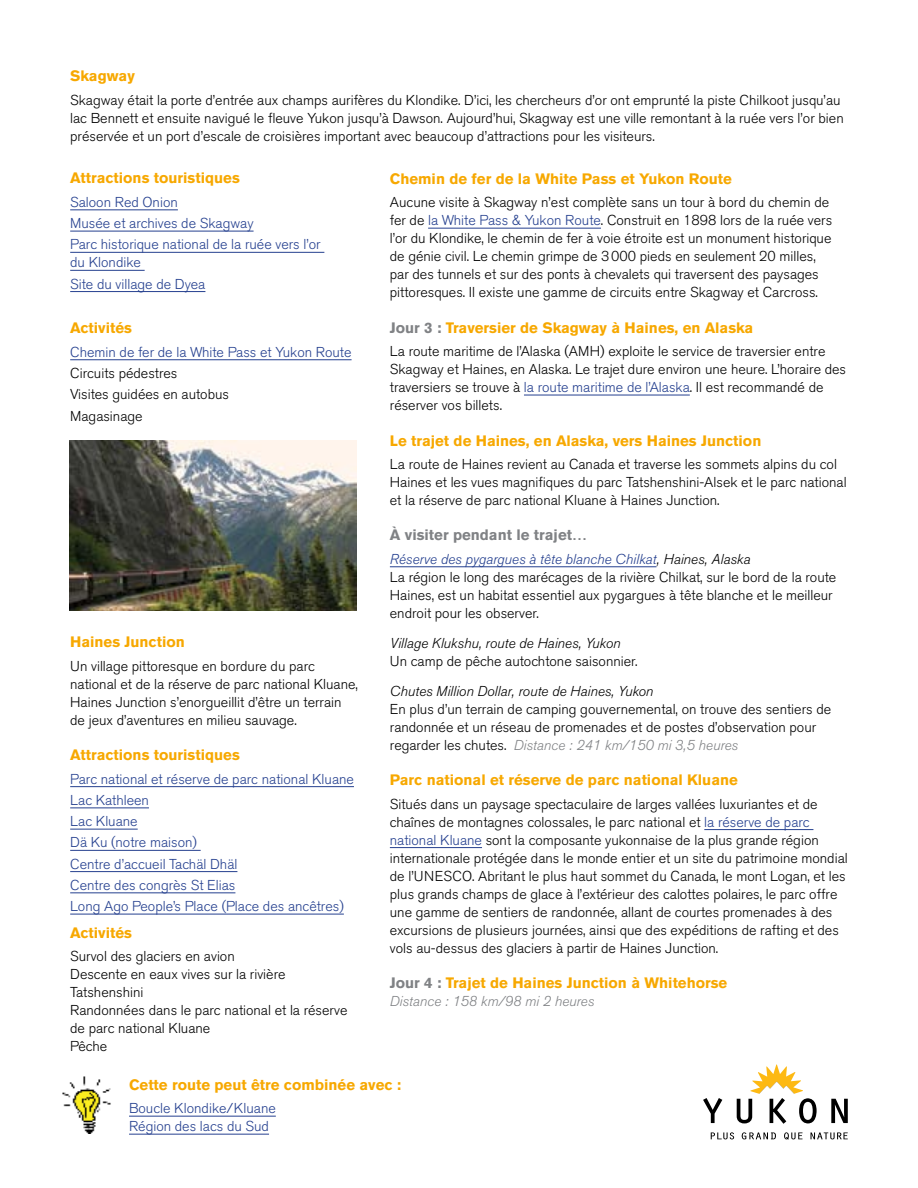
<style>
.page{position:relative;width:918px;height:1188px;background:#fff}
.page>*{position:absolute;margin:0;border:0;box-sizing:border-box;transform-origin:0 0}
.t1{font:700 15px "Akzidenz Grotesk BQ";color:#f7a800}
.t2{font:700 15px "Akzidenz Grotesk BQ";color:#808285}
.t3{font:300 14.25px/18px "Akzidenz Grotesk BQ";color:#000}
.t4{font:300 14.25px/21.3px "Akzidenz Grotesk BQ";color:#25408f}
.t5{font:italic 300 14.25px "Akzidenz Grotesk BQ";color:#000}
.t6{font:italic 300 14.25px "Akzidenz Grotesk BQ";color:#808285}
.s1{color:#25408f}
.s2{color:#808285}
.s3{font-style:italic;color:#25408f}
.s4{font-style:italic}
.s5{font-style:italic;color:#808285}
</style>
<div class="page">
<img style="left:69px;top:441px;width:288px;height:170px">
<img style="left:62px;top:1076px;width:49px;height:58px">
<svg style="left:703px;top:1098px;width:19px;height:25px"></svg>
<svg style="left:737px;top:1064px;width:80px;height:60px"></svg>
<svg style="left:831px;top:1099px;width:17px;height:24px"></svg>
<svg style="left:711px;top:1132px;width:137px;height:8px"></svg>
<hr style="left:70px;top:209px;width:108px;height:1px;background:#25408f">
<hr style="left:70px;top:231px;width:184px;height:1px;background:#25408f">
<hr style="left:70px;top:252px;width:254px;height:1px;background:#25408f">
<hr style="left:70px;top:270px;width:75px;height:1px;background:#25408f">
<hr style="left:70px;top:291px;width:135px;height:1px;background:#25408f">
<hr style="left:70px;top:359px;width:282px;height:1px;background:#25408f">
<hr style="left:428px;top:228px;width:173px;height:1px;background:#25408f">
<hr style="left:524px;top:395px;width:166px;height:1px;background:#25408f">
<hr style="left:390px;top:566px;width:266px;height:1px;background:#25408f">
<hr style="left:70px;top:786px;width:284px;height:1px;background:#25408f">
<hr style="left:70px;top:808px;width:79px;height:1px;background:#25408f">
<hr style="left:70px;top:829px;width:68px;height:1px;background:#25408f">
<hr style="left:70px;top:850px;width:131px;height:1px;background:#25408f">
<hr style="left:70px;top:871px;width:167px;height:1px;background:#25408f">
<hr style="left:70px;top:892px;width:165px;height:1px;background:#25408f">
<hr style="left:70px;top:914px;width:274px;height:1px;background:#25408f">
<hr style="left:704px;top:829px;width:109px;height:1px;background:#25408f">
<hr style="left:390px;top:847px;width:92px;height:1px;background:#25408f">
<hr style="left:129px;top:1116px;width:147px;height:1px;background:#25408f">
<hr style="left:129px;top:1134px;width:140px;height:1px;background:#25408f">
<p class="t1" style="left:70px;top:68px;width:66px">Skagway</p>
<p class="t3" style="left:70px;top:91px;width:775px">Skagway était la porte d’entrée aux champs aurifères du Klondike. D’ici, les chercheurs d’or ont emprunté la piste Chilkoot jusqu’au lac Bennett et ensuite navigué le fleuve Yukon jusqu’à Dawson. Aujourd’hui, Skagway est une ville remontant à la ruée vers l’or bien préservée et un port d’escale de croisières important avec beaucoup d’attractions pour les visiteurs.</p>
<p class="t1" style="left:70px;top:170px;width:171px">Attractions touristiques</p>
<p class="t4" style="left:70px;top:192px;width:252px">Saloon Red Onion<br>Musée et archives de Skagway<br>Parc historique national de la ruée vers l’or</p>
<p class="t4" style="left:70px;top:252px;width:137px">du Klondike<br>Site du village de Dyea</p>
<p class="t1" style="left:70px;top:319px;width:63px">Activités</p>
<p class="t4" style="left:70px;top:341px;width:283px">Chemin de fer de la White Pass et Yukon Route</p>
<p class="t3" style="left:70px;top:363px;width:160px;line-height:21.3px">Circuits pédestres<br>Visites guidées en autobus<br>Magasinage</p>
<p class="t1" style="left:390px;top:170px;width:344px">Chemin de fer de la White Pass et Yukon Route</p>
<p class="t3" style="left:390px;top:194px;width:444px">Aucune visite à Skagway n’est complète sans un tour à bord du chemin de fer de <span class="s1">la White Pass &amp; Yukon Route</span>. Construit en 1898 lors de la ruée vers l’or du Klondike, le chemin de fer à voie étroite est un monument historique de génie civil. Le chemin grimpe de 3000 pieds en seulement 20 milles, par des tunnels et sur des ponts à chevalets qui traversent des paysages pittoresques. Il existe une gamme de circuits entre Skagway et Carcross.</p>
<p class="t1" style="left:390px;top:319px;width:365px"><span class="s2">Jour 3 :</span> Traversier de Skagway à Haines, en Alaska</p>
<p class="t3" style="left:390px;top:342px;width:458px">La route maritime de l’Alaska (AMH) exploite le service de traversier entre Skagway et Haines, en Alaska. Le trajet dure environ une heure. L’horaire des traversiers se trouve à <span class="s1">la route maritime de l’Alaska</span>. Il est recommandé de réserver vos billets.</p>
<p class="t1" style="left:390px;top:432px;width:373px">Le trajet de Haines, en Alaska, vers Haines Junction</p>
<p class="t3" style="left:390px;top:455px;width:458px">La route de Haines revient au Canada et traverse les sommets alpins du col<br>Haines et les vues magnifiques du parc Tatshenshini-Alsek et le parc national et la réserve de parc national Kluane à Haines Junction.</p>
<p class="t2" style="left:390px;top:526px;width:199px">À visiter pendant le trajet…</p>
<p class="t3" style="left:390px;top:550px;width:448px"><span class="s3">Réserve des pygargues à tête blanche Chilkat</span><span class="s4">, Haines, Alaska<br></span>La région le long des marécages de la rivière Chilkat, sur le bord de la route Haines, est un habitat essentiel aux pygargues à tête blanche et le meilleur endroit pour les observer.</p>
<p class="t5" style="left:390px;top:635px;width:232px">Village Klukshu, route de Haines, Yukon</p>
<p class="t3" style="left:390px;top:652px;width:249px">Un camp de pêche autochtone saisonnier.</p>
<p class="t5" style="left:390px;top:683px;width:265px">Chutes Million Dollar, route de Haines, Yukon</p>
<p class="t3" style="left:390px;top:700px;width:443px">En plus d’un terrain de camping gouvernemental, on trouve des sentiers de randonnée et un réseau de promenades et de postes d’observation pour regarder les chutes. <span class="s5">Distance : 241 km/150 mi 3,5 heures</span></p>
<p class="t1" style="left:70px;top:633px;width:116px">Haines Junction</p>
<p class="t3" style="left:70px;top:657px;width:289px">Un village pittoresque en bordure du parc national et de la réserve de parc national Kluane, Haines Junction s’enorgueillit d’être un terrain de jeux d’aventures en milieu sauvage.</p>
<p class="t1" style="left:70px;top:746px;width:171px">Attractions touristiques</p>
<p class="t4" style="left:70px;top:768px;width:285px">Parc national et réserve de parc national Kluane<br>Lac Kathleen<br>Lac Kluane<br>Dä Ku (notre maison)<br>Centre d’accueil Tachäl Dhäl<br>Centre des congrès St Elias<br>Long Ago People’s Place (Place des ancêtres)</p>
<p class="t1" style="left:70px;top:924px;width:63px">Activités</p>
<p class="t3" style="left:70px;top:948px;width:279px">Survol des glaciers en avion<br>Descente en eaux vives sur la rivière<br>Tatshenshini<br>Randonnées dans le parc national et la réserve de parc national Kluane<br>Pêche</p>
<p class="t1" style="left:390px;top:771px;width:350px">Parc national et réserve de parc national Kluane</p>
<p class="t3" style="left:390px;top:795px;width:459px">Situés dans un paysage spectaculaire de larges vallées luxuriantes et de chaînes de montagnes colossales, le parc national et <span class="s1">la réserve de parc national Kluane</span> sont la composante yukonnaise de la plus grande région internationale protégée dans le monde entier et un site du patrimoine mondial de l’UNESCO. Abritant le plus haut sommet du Canada, le mont Logan, et les plus grands champs de glace à l’extérieur des calottes polaires, le parc offre une gamme de sentiers de randonnée, allant de courtes promenades à des excursions de plusieurs journées, ainsi que des expéditions de rafting et des vols au-dessus des glaciers à partir de Haines Junction.</p>
<p class="t1" style="left:390px;top:974px;width:339px"><span class="s2">Jour 4 :</span> Trajet de Haines Junction à Whitehorse</p>
<p class="t6" style="left:390px;top:993px;width:206px">Distance : 158 km/98 mi 2 heures</p>
<p class="t1" style="left:129px;top:1076px;width:274px">Cette route peut être combinée avec :</p>
<p class="t4" style="left:129px;top:1100px;width:148px;line-height:18px">Boucle Klondike/Kluane<br>Région des lacs du Sud</p>
</div>
